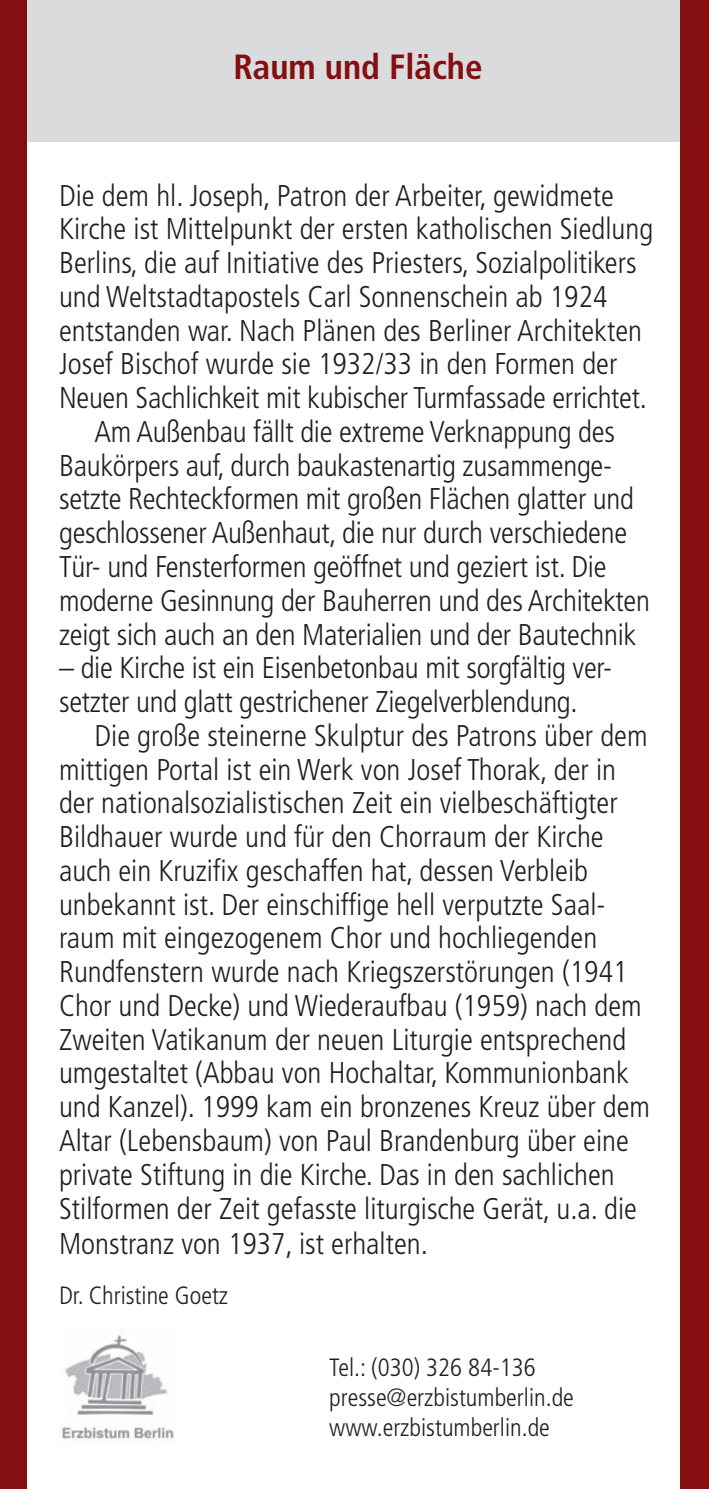
<style>
.page{position:relative;width:709px;height:1489px;background:#fff}
.page>*{position:absolute;margin:0;border:0;box-sizing:border-box;transform-origin:0 0}
.t1{font:700 condensed 35px "Frutiger LT";color:#850e11}
.t2{font:300 condensed 30px/33.8px "Frutiger LT";color:#231f20}
.t3{font:300 condensed 25px/30px "Frutiger LT";color:#231f20}
</style>
<div class="page">
<div style="left:0;top:0;width:709px;height:142px;background:#dadbdd"></div>
<img style="left:62px;top:1335px;width:113px;height:106px">
<div style="left:0;top:0;width:27px;height:1488px;background:#850e11"></div>
<div style="left:680px;top:0;width:29px;height:1488px;background:#850e11"></div>
<p class="t1" style="left:233px;top:47px;width:251px">Raum und Fläche</p>
<p class="t2" style="left:59px;top:179px;width:556px">Die dem hl. Joseph, Patron der Arbeiter, gewidmete</p>
<p class="t2" style="left:59px;top:212px;width:595px">Kirche ist Mittelpunkt der ersten katholischen Siedlung</p>
<p class="t2" style="left:59px;top:246px;width:579px">Berlins, die auf Initiative des Priesters, Sozialpolitikers</p>
<p class="t2" style="left:59px;top:280px;width:550px">und Weltstadtapostels Carl Sonnenschein ab 1924</p>
<p class="t2" style="left:59px;top:314px;width:584px">entstanden war. Nach Plänen des Berliner Architekten</p>
<p class="t2" style="left:59px;top:347px;width:560px">Josef Bischof wurde sie 1932/33 in den Formen der</p>
<p class="t2" style="left:59px;top:381px;width:589px">Neuen Sachlichkeit mit kubischer Turmfassade errichtet.</p>
<p class="t2" style="left:94px;top:415px;width:522px">Am Außenbau fällt die extreme Verknappung des</p>
<p class="t2" style="left:59px;top:449px;width:554px">Baukörpers auf, durch baukastenartig zusammenge-</p>
<p class="t2" style="left:59px;top:482px;width:576px">setzte Rechteckformen mit großen Flächen glatter und</p>
<p class="t2" style="left:59px;top:516px;width:569px">geschlossener Außenhaut, die nur durch verschiedene</p>
<p class="t2" style="left:59px;top:550px;width:549px">Tür- und Fensterformen geöffnet und geziert ist. Die</p>
<p class="t2" style="left:59px;top:584px;width:592px">moderne Gesinnung der Bauherren und des Architekten</p>
<p class="t2" style="left:59px;top:617px;width:578px">zeigt sich auch an den Materialien und der Bautechnik</p>
<p class="t2" style="left:59px;top:651px;width:554px">– die Kirche ist ein Eisenbetonbau mit sorgfältig ver&shy;setzter und glatt gestrichener Ziegelverblendung.</p>
<p class="t2" style="left:59px;top:719px;width:592px;text-indent:35px">Die große steinerne Skulptur des Patrons über dem mittigen Portal ist ein Werk von Josef Thorak, der in der nationalsozialistischen Zeit ein vielbeschäftigter Bildhauer wurde und für den Chorraum der Kirche auch ein Kruzifix geschaffen hat, dessen Verbleib unbekannt ist. Der einschiffige hell verputzte Saal&shy;raum mit eingezogenem Chor und hochliegenden Rundfenstern wurde nach Kriegszerstörungen (1941<br>Chor und Decke) und Wiederaufbau (1959) nach dem Zweiten Vatikanum der neuen Liturgie entsprechend umgestaltet (Abbau von Hochaltar, Kommunionbank und Kanzel). 1999 kam ein bronzenes Kreuz über dem Altar (Lebensbaum) von Paul Brandenburg über eine private Stiftung in die Kirche. Das in den sachlichen Stilformen der Zeit gefasste liturgische Gerät, u.a. die Monstranz von 1937, ist erhalten.</p>
<p class="t3" style="left:59px;top:1280px;width:171px">Dr. Christine Goetz</p>
<p class="t3" style="left:329px;top:1352px;width:246px">Tel.: (030) 326 84-136 presse@erzbistumberlin.de www.erzbistumberlin.de</p>
</div>
